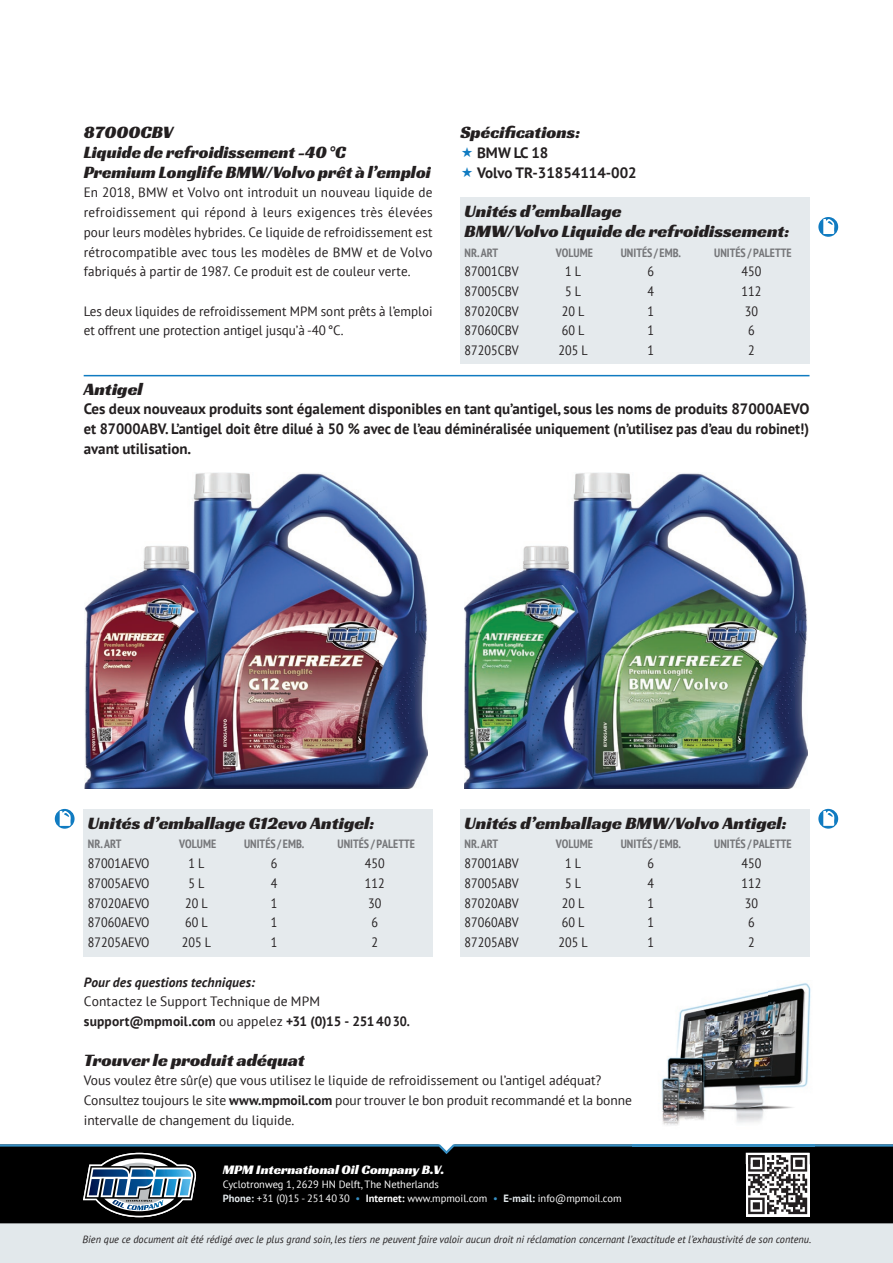
<style>
.page{position:relative;width:893px;height:1263px;background:#fff}
.page>*{position:absolute;margin:0;border:0;box-sizing:border-box;transform-origin:0 0}
.t1{font:18px/19.8px "Racing Sans One";color:#231f20}
.t2{font:700 15px/19.6px "PT Sans";color:#231f20}
.t3{font:13.5px/19.6px "PT Sans";color:#231f20}
.t4{font:13.5px "PT Sans";color:#231f20;scale:.9 1}
.t5{font:13.5px "Racing Sans One";color:#fff}
.t6{font:italic 700 13.5px "PT Sans";letter-spacing:.01em;color:#231f20}
.t7{font:700 condensed 12px "PT Sans";color:#757679}
.t8{font:italic 10.5px "PT Sans";color:#231f20}
.t9{font:10.5px "PT Sans";color:#fff}
.t10{font:10.5px "PT Sans";color:#378fc3}
.s1{font-weight:700}
.s2{font-weight:700;color:#e2e8eb}
</style>
<div class="page">
<img style="left:85px;top:472px;width:343px;height:317px">
<img style="left:464px;top:472px;width:343px;height:317px">
<div style="left:0;top:1219px;width:893px;height:44px;background:#e2e8eb"></div>
<div style="left:0;top:1217px;width:893px;height:6px;background:#000"></div>
<img style="left:80px;top:1217px;width:116px;height:3px">
<div style="left:460px;top:197px;width:349px;height:167px;background:#e5eaed"></div>
<div style="left:84px;top:809px;width:349px;height:147px;background:#e5eaed"></div>
<div style="left:460px;top:809px;width:349px;height:147px;background:#e5eaed"></div>
<img style="left:818px;top:808px;width:21px;height:21px">
<svg style="left:818px;top:809px;width:20px;height:20px"></svg>
<svg style="left:823px;top:811px;width:11px;height:15px"></svg>
<img style="left:54px;top:808px;width:20px;height:21px">
<svg style="left:55px;top:809px;width:20px;height:20px"></svg>
<svg style="left:60px;top:811px;width:11px;height:15px"></svg>
<img style="left:819px;top:217px;width:20px;height:20px">
<svg style="left:818px;top:217px;width:20px;height:20px"></svg>
<svg style="left:823px;top:219px;width:11px;height:15px"></svg>
<img style="left:661px;top:983px;width:150px;height:143px">
<svg style="left:0;top:1144px;width:893px;height:73px;background:#14191d"></svg>
<hr style="left:84px;top:375px;width:725px;height:1px;background:#107bc1">
<h1 class="t1" style="left:84px;top:122px;width:349px">87000CBV<br>Liquide de refroidissement -40 C°<br>Premium Longlife BMW/Volvo prêt ’là emploi</h1>
<p class="t3" style="left:84px;top:182px;width:350px;text-align:justify">En 2018, BMW et Volvo ont introduit un nouveau liquide de refroidissement qui répond à leurs exigences très élevées pour leurs modèles hybrides. Ce liquide de refroidissement est rétrocompatible avec tous les modèles de BMW et de Volvo fabriqués à partir de 1987. Ce produit est de couleur verte.</p>
<p class="t3" style="left:84px;top:301px;width:350px">Les deux liquides de refroidissement MPM sont prêts ’là emploi et offrent une protection antigel jusqu à’ - 4 0 .C°</p>
<h1 class="t1" style="left:460px;top:122px;width:121px">Spécifications:</h1>
<p class="t2" style="left:477px;top:142px;width:161px">BMW LC 18<br>Volvo TR-31854114-002</p>
<h1 class="t1" style="left:465px;top:201px;width:327px">Unités ’d emballage<br>BMW/Volvo Liquide de refroidissement:</h1>
<p class="t7" style="left:714px;top:244px;width:79px">UNITÉS/PALETTE</p>
<p class="t7" style="left:621px;top:244px;width:62px">UNITÉS/EMB.</p>
<p class="t7" style="left:556px;top:244px;width:39px">VOLUME</p>
<p class="t7" style="left:465px;top:244px;width:35px">NR.ART</p>
<p class="t4" style="left:465px;top:263px;width:62px">87001CBV</p>
<p class="t4" style="left:565px;top:263px;width:19px">L1</p>
<p class="t4" style="left:648px;top:263px;width:9px">6</p>
<p class="t4" style="left:741px;top:263px;width:24px">450</p>
<p class="t4" style="left:465px;top:283px;width:62px">87005CBV</p>
<p class="t4" style="left:565px;top:283px;width:19px">L5</p>
<p class="t4" style="left:648px;top:283px;width:9px">4</p>
<p class="t4" style="left:741px;top:283px;width:24px">112</p>
<p class="t4" style="left:465px;top:302px;width:62px">87020CBV</p>
<p class="t4" style="left:562px;top:302px;width:27px">20L</p>
<p class="t4" style="left:648px;top:302px;width:9px">1</p>
<p class="t4" style="left:745px;top:302px;width:16px">30</p>
<p class="t4" style="left:465px;top:322px;width:62px">87060CBV</p>
<p class="t4" style="left:562px;top:322px;width:27px">60L</p>
<p class="t4" style="left:648px;top:322px;width:9px">1</p>
<p class="t4" style="left:748px;top:322px;width:9px">6</p>
<p class="t4" style="left:465px;top:342px;width:62px">87205CBV</p>
<p class="t4" style="left:558px;top:342px;width:34px">205 L</p>
<p class="t4" style="left:648px;top:342px;width:9px">1</p>
<p class="t4" style="left:748px;top:342px;width:9px">2</p>
<h1 class="t1" style="left:84px;top:378px;width:61px">Antigel</h1>
<p class="t2" style="left:84px;top:399px;width:727px;text-align:justify">Ces deux nouveaux produits sont également disponibles en tant qu’antigel, sous les noms de produits 87000AEVO et 87000ABV ’L. antigel doit être dilué à 50 % avec de ’leau déminéralisée uniquement ’n( utilisez pas ’deau du robinet (! avant utilisation.</p>
<h1 class="t1" style="left:88px;top:812px;width:288px">Unités ’d emballage G12evo Antigel:</h1>
<p class="t7" style="left:338px;top:836px;width:79px">UNITÉS/PALETTE</p>
<p class="t7" style="left:244px;top:836px;width:62px">UNITÉS/EMB.</p>
<p class="t7" style="left:179px;top:836px;width:39px">VOLUME</p>
<p class="t7" style="left:88px;top:836px;width:35px">NR.ART</p>
<h1 class="t1" style="left:465px;top:812px;width:324px">Unités ’d emballage BMW/Volvo Antigel:</h1>
<p class="t7" style="left:714px;top:836px;width:79px">UNITÉS/PALETTE</p>
<p class="t7" style="left:621px;top:836px;width:62px">UNITÉS/EMB.</p>
<p class="t7" style="left:556px;top:836px;width:39px">VOLUME</p>
<p class="t7" style="left:465px;top:836px;width:35px">NR.ART</p>
<p class="t4" style="left:88px;top:855px;width:70px">87001AEVO</p>
<p class="t4" style="left:188px;top:855px;width:19px">L1</p>
<p class="t4" style="left:271px;top:855px;width:9px">6</p>
<p class="t4" style="left:365px;top:855px;width:24px">450</p>
<p class="t4" style="left:465px;top:855px;width:62px">87001ABV</p>
<p class="t4" style="left:565px;top:855px;width:19px">L1</p>
<p class="t4" style="left:648px;top:855px;width:9px">6</p>
<p class="t4" style="left:741px;top:855px;width:24px">450</p>
<p class="t4" style="left:88px;top:874px;width:70px">87005AEVO</p>
<p class="t4" style="left:188px;top:874px;width:19px">L5</p>
<p class="t4" style="left:271px;top:874px;width:9px">4</p>
<p class="t4" style="left:365px;top:874px;width:24px">112</p>
<p class="t4" style="left:465px;top:874px;width:62px">87005ABV</p>
<p class="t4" style="left:565px;top:874px;width:19px">L5</p>
<p class="t4" style="left:648px;top:874px;width:9px">4</p>
<p class="t4" style="left:741px;top:874px;width:24px">112</p>
<p class="t4" style="left:88px;top:894px;width:70px">87020AEVO</p>
<p class="t4" style="left:185px;top:894px;width:27px">20L</p>
<p class="t4" style="left:271px;top:894px;width:9px">1</p>
<p class="t4" style="left:368px;top:894px;width:16px">30</p>
<p class="t4" style="left:465px;top:894px;width:62px">87020ABV</p>
<p class="t4" style="left:562px;top:894px;width:27px">20L</p>
<p class="t4" style="left:648px;top:894px;width:9px">1</p>
<p class="t4" style="left:745px;top:894px;width:16px">30</p>
<p class="t4" style="left:88px;top:914px;width:70px">87060AEVO</p>
<p class="t4" style="left:185px;top:914px;width:27px">60L</p>
<p class="t4" style="left:271px;top:914px;width:9px">1</p>
<p class="t4" style="left:371px;top:914px;width:9px">6</p>
<p class="t4" style="left:465px;top:914px;width:62px">87060ABV</p>
<p class="t4" style="left:562px;top:914px;width:27px">60L</p>
<p class="t4" style="left:648px;top:914px;width:9px">1</p>
<p class="t4" style="left:748px;top:914px;width:9px">6</p>
<p class="t4" style="left:88px;top:934px;width:70px">87205AEVO</p>
<p class="t4" style="left:182px;top:934px;width:34px">205 L</p>
<p class="t4" style="left:271px;top:934px;width:9px">1</p>
<p class="t4" style="left:371px;top:934px;width:9px">2</p>
<p class="t4" style="left:465px;top:934px;width:62px">87205ABV</p>
<p class="t4" style="left:558px;top:934px;width:34px">205 L</p>
<p class="t4" style="left:648px;top:934px;width:9px">1</p>
<p class="t4" style="left:748px;top:934px;width:9px">2</p>
<p class="t6" style="left:84px;top:973px;width:173px">Pour des questions techniques:</p>
<p class="t3" style="left:84px;top:991px;width:328px">Contactez le Support Technique de MPM <span class="s1">support@mpmoil.com</span> ou appelez <span class="s1">+31 (0) 15 - 2514030.</span></p>
<h1 class="t1" style="left:84px;top:1049px;width:222px">Trouver le produit adéquat</h1>
<p class="t3" style="left:84px;top:1070px;width:550px">Vous voulez être sûr e( ) que vous utilisez le liquide de refroidissement ou ’lantigel adéquat?<br>Consultez toujours le site <span class="s1">www.mpmoil.com</span> pour trouver le bon produit recommandé et la bonne intervalle de changement du liquide.</p>
<p class="t5" style="left:223px;top:1161px;width:223px">MPM International Oil Company B .V.</p>
<p class="t9" style="left:223px;top:1178px;width:218px">Cyclotronweg 1, 2629 HN Delft, The Netherlands</p>
<p class="t9" style="left:223px;top:1192px;width:129px"><span class="s2">Phone:</span> +31 )0( 15 - 2514030</p>
<p class="t8" style="left:83px;top:1233px;width:730px">Bien que ce document ait été rédigé avec le plus grand soin, les tiers ne peuvent faire valoir aucun droit ni réclamation concernant ’lexactitude et ’lexhaustivité de son contenu.</p>
<p class="t9" style="left:503px;top:1192px;width:120px"><span class="s2">-E mail:</span> info@mpmoil.com</p>
<p class="t9" style="left:366px;top:1192px;width:123px"><span class="s1">Internet:</span> www.mpmoil.com</p>
<p class="t10" style="left:355px;top:1192px;width:6px">•</p>
<p class="t10" style="left:493px;top:1192px;width:6px">•</p>
</div>
